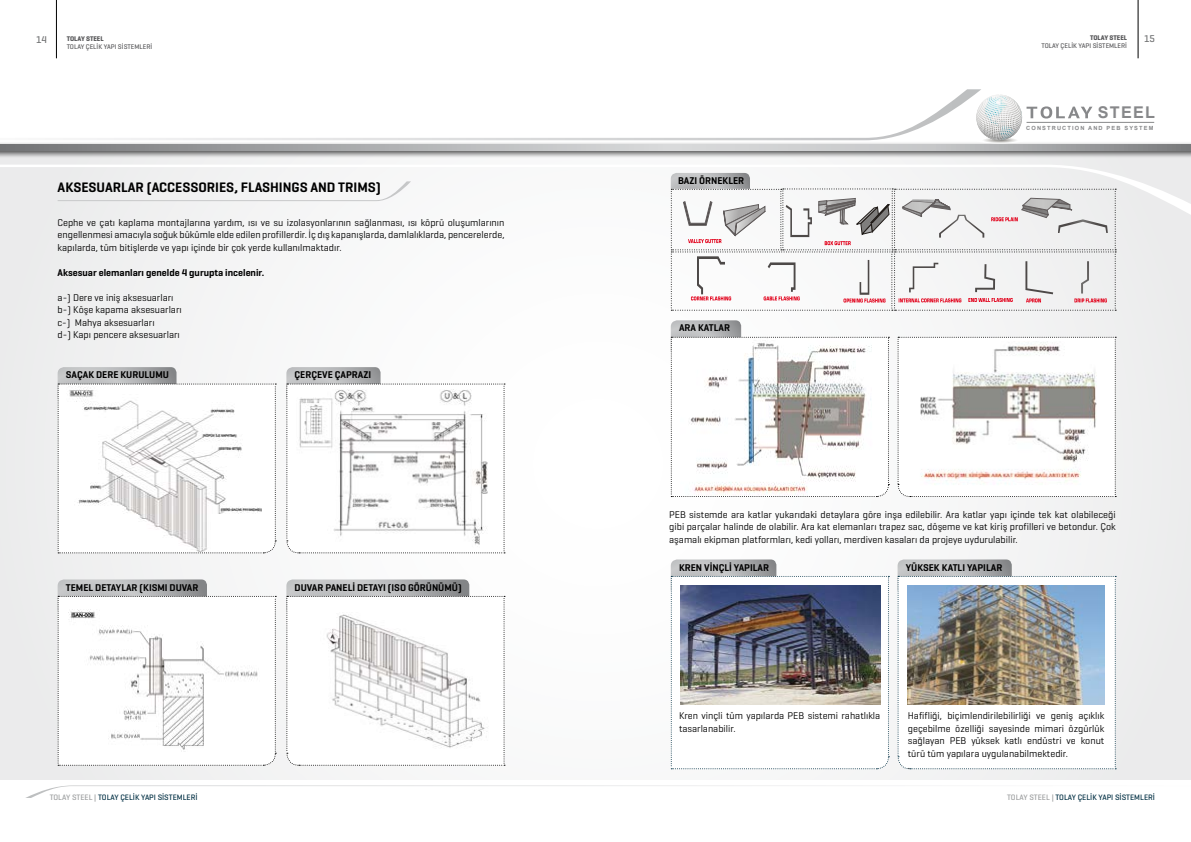
<style>
.page{position:relative;width:1191px;height:842px;background:#fff}
.page>*{position:absolute;margin:0;border:0;box-sizing:border-box;transform-origin:0 0}
.t1{font:700 16.2px "Arial";letter-spacing:.08em;color:#87888a}
.t2{font:600 14px "Geogrotesque";color:#000}
.t3{font:10px/12.5px "Geogrotesque";color:#000}
.t4{font:600 10px "Geogrotesque";color:#000}
.t5{font:500 10px "Geogrotesque";color:#707172}
.t6{font:500 8px "Geogrotesque";color:#002f43}
.t7{font:500 6.9px "Geogrotesque";color:#58585a}
.t8{font:700 6.9px "Geogrotesque";color:#58585a}
.t9{font:700 5.7px "Arial";letter-spacing:.2em;color:#87888a}
.s1{color:#9c9e9f}
</style>
<div class="page">
<hr style="left:56px;top:0;width:1px;height:58px;background:#000">
<hr style="left:1137px;top:0;width:1px;height:58px;background:#000">
<svg style="left:26px;top:785px;width:800px;height:13px"></svg>
<div style="left:0;top:147px;width:1191px;height:633px;background:#f7f7f8"></div>
<div style="left:0;top:142px;width:1191px;height:17px;background:#000;opacity:.75"></div>
<svg style="left:0;top:144px;width:1191px;height:6px;background:#aeafb1"></svg>
<svg style="left:80px;top:89px;width:901px;height:51px"></svg>
<svg style="left:0;top:165px;width:1191px;height:51px"></svg>
<hr style="left:1026px;top:122px;width:128px;height:1px;background:#87888a">
<svg style="left:973px;top:95px;width:119px;height:48px"></svg>
<svg style="left:58px;top:181px;width:353px;height:20px"></svg>
<svg style="left:58px;top:367px;width:218px;height:187px"></svg>
<svg style="left:671px;top:320px;width:218px;height:177px"></svg>
<svg style="left:671px;top:559px;width:218px;height:211px"></svg>
<svg style="left:897px;top:337px;width:219px;height:160px"></svg>
<svg style="left:897px;top:559px;width:219px;height:211px"></svg>
<svg style="left:58px;top:579px;width:218px;height:187px"></svg>
<svg style="left:286px;top:367px;width:219px;height:187px"></svg>
<svg style="left:286px;top:579px;width:219px;height:187px"></svg>
<img style="left:296px;top:390px;width:197px;height:157px">
<img style="left:68px;top:610px;width:197px;height:142px">
<img style="left:296px;top:612px;width:197px;height:137px">
<svg style="left:671px;top:173px;width:445px;height:138px"></svg>
<img style="left:939px;top:215px;width:45px;height:23px">
<img style="left:680px;top:339px;width:196px;height:156px">
<img style="left:904px;top:342px;width:197px;height:144px">
<img style="left:680px;top:585px;width:200px;height:120px">
<img style="left:908px;top:586px;width:196px;height:119px">
<p class="t8" style="left:1090px;top:33px;width:39px">TOLAY STEEL</p>
<p class="t7" style="left:1041px;top:42px;width:87px">TOLAY ÇELİK YAPI SİSTEMLERİ</p>
<p class="t5" style="left:36px;top:33px;width:12px">14</p>
<p class="t8" style="left:67px;top:34px;width:39px">TOLAY STEEL</p>
<p class="t5" style="left:1144px;top:33px;width:12px">15</p>
<p class="t7" style="left:67px;top:43px;width:87px">TOLAY ÇELİK YAPI SİSTEMLERİ</p>
<h2 class="t2" style="left:58px;top:178px;width:325px">AKSESUARLAR (ACCESSORIES, FLASHINGS AND TRIMS)</h2>
<p class="t3" style="left:58px;top:216px;width:448px;text-align:justify">Cephe ve çatı kaplama montajlarına yardım, ısı ve su izolasyonlarının sağlanması, ısı köprü oluşumlarının engellenmesi amacıyla soğuk bükümle elde edilen profillerdir. İç dış kapanışlarda, damlalıklarda, pencerelerde, kapılarda, tüm bitişlerde ve yapı içinde bir çok yerde kullanılmaktadır.</p>
<p class="t4" style="left:58px;top:266px;width:208px">Aksesuar elemanları genelde 4 gurupta incelenir.</p>
<p class="t3" style="left:58px;top:291px;width:126px">a-) Dere ve iniş aksesuarları b-) Köşe kapama aksesuarları c-) Mahya aksesuarları<br>d-) Kapı pencere aksesuarları</p>
<p class="t4" style="left:66px;top:368px;width:105px">SAÇAK DERE KURULUMU</p>
<p class="t4" style="left:66px;top:581px;width:134px">TEMEL DETAYLAR (KISMI DUVAR</p>
<p class="t4" style="left:295px;top:368px;width:78px">ÇERÇEVE ÇAPRAZI</p>
<p class="t4" style="left:295px;top:581px;width:168px">DUVAR PANELİ DETAYI (ISO GÖRÜNÜMÜ)</p>
<p class="t4" style="left:678px;top:174px;width:68px">BAZI ÖRNEKLER</p>
<p class="t4" style="left:679px;top:322px;width:53px">ARA KATLAR</p>
<h1 class="t1" style="left:1097px;top:102px;width:59px">STEEL</h1>
<p class="t9" style="left:1026px;top:124px;width:129px">CONSTRUCTION AND PEB SYSTEM</p>
<p class="t3" style="left:669px;top:508px;width:448px;text-align:justify">PEB sistemde ara katlar yukarıdaki detaylara göre inşa edilebilir. Ara katlar yapı içinde tek kat olabileceği gibi parçalar halinde de olabilir. Ara kat elemanları trapez sac, döşeme ve kat kiriş profilleri ve betondur. Çok aşamalı ekipman platformları, kedi yolları, merdiven kasaları da projeye uydurulabilir.</p>
<p class="t4" style="left:679px;top:561px;width:92px">KREN VİNÇLİ YAPILAR</p>
<p class="t4" style="left:905px;top:561px;width:98px">YÜKSEK KATLI YAPILAR</p>
<p class="t3" style="left:679px;top:709px;width:203px">Kren vinçli tüm yapılarda PEB sistemi rahatlıkla tasarlanabilir.</p>
<p class="t3" style="left:908px;top:709px;width:198px">Hafifliği, biçimlendirilebilirliği ve geniş açıklık geçebilme özelliği sayesinde mimari özgürlük sağlayan PEB yüksek katlı endüstri ve konut türü tüm yapılara uygulanabilmektedir.<br>.</p>
<p class="t6" style="left:50px;top:792px;width:149px"><span class="s1">TOLAY STEEL |</span> TOLAY ÇELİK YAPI SİSTEMLERİ</p>
<p class="t6" style="left:1007px;top:792px;width:149px"><span class="s1">TOLAY STEEL |</span> TOLAY ÇELİK YAPI SİSTEMLERİ</p>
</div>
